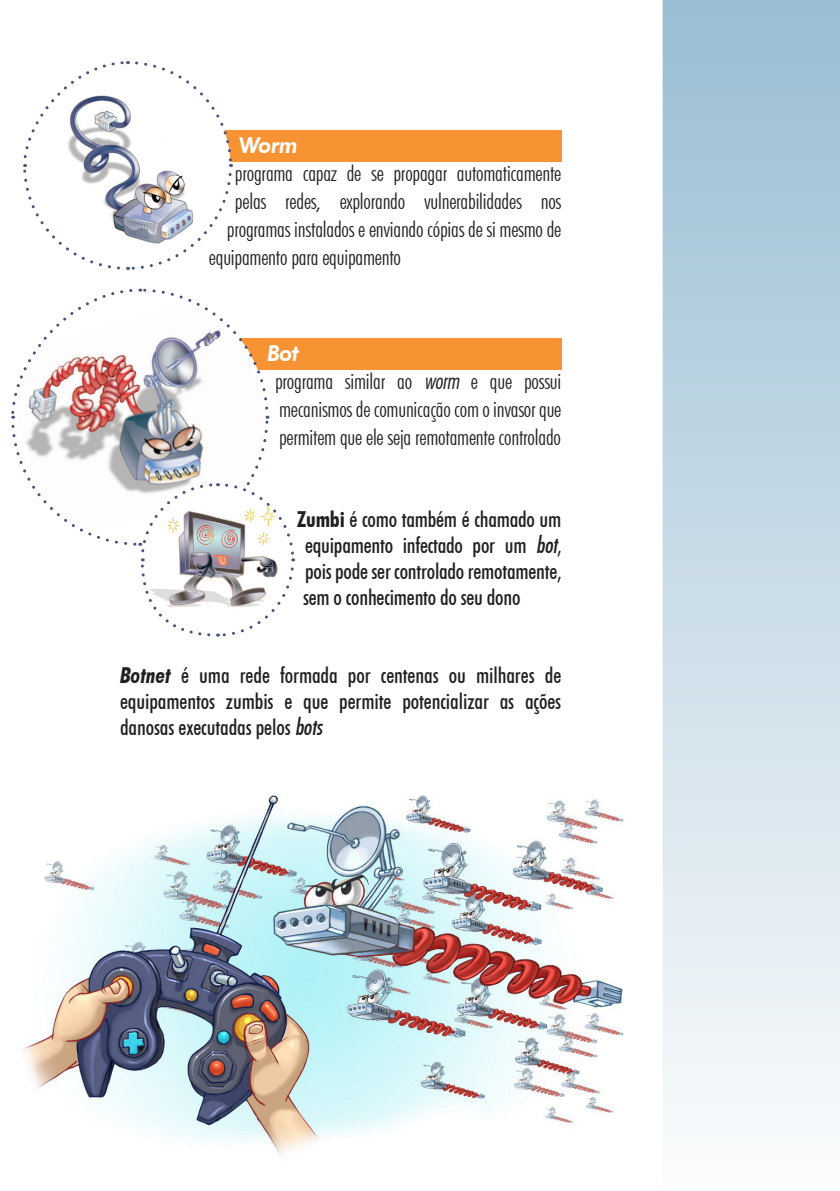
<style>
.page{position:relative;width:840px;height:1191px;background:#fff}
.page>*{position:absolute;margin:0;border:0;box-sizing:border-box;transform-origin:0 0}
.t1{font:300 condensed 22px/28px "Futura BT";letter-spacing:-.01em;color:#231f20;text-align:justify}
.t2{font:500 condensed 22px/26px "Futura BT";letter-spacing:-.01em;color:#231f20;text-align:justify}
.t3{font:italic 800 22px "Futura BT";letter-spacing:-.02em;color:#fff}
.s1{font-family:"Futura Lt Cn BT Italic";font-weight:400;font-stretch:normal}
.s2{font-weight:700}
.s3{font-family:"Futura Md Cn BT Italic";font-weight:400;font-stretch:normal}
.s4{font-weight:700;font-style:italic}
</style>
<div class="page">
<div style="left:194px;top:338px;width:367px;height:32px;background:#f79332"></div>
<div style="left:195px;top:130px;width:366px;height:32px;background:#f79332"></div>
<svg style="left:662px;top:0;width:177px;height:1111px;background:#c7dae6"></svg>
<svg style="left:11px;top:288px;width:284px;height:349px"></svg>
<img style="left:23px;top:795px;width:601px;height:361px">
<svg style="left:23px;top:61px;width:210px;height:209px"></svg>
<p class="t3" style="left:239px;top:132px;width:60px">Worm</p>
<p class="t1" style="left:235px;top:159px;width:327px">programa capaz de se propagar automaticamente</p>
<p class="t1" style="left:235px;top:187px;width:328px">pelas redes, explorando vulnerabilidades nos</p>
<p class="t1" style="left:227px;top:215px;width:335px">programas instalados e enviando cópias de si mesmo de</p>
<p class="t1" style="left:209px;top:243px;width:193px">equipamento para equipamento</p>
<p class="t3" style="left:267px;top:340px;width:34px">Bot</p>
<p class="t1" style="left:275px;top:367px;width:288px">programa similar ao <span class="s1">worm</span> e que possui mecanismos de comunicação com o invasor que permitem que ele seja remotamente controlado</p>
<p class="t2" style="left:297px;top:506px;width:266px"><span class="s2">Zumbi</span> é como também é chamado um equipamento infectado por um <span class="s3">bot</span>, pois pode ser controlado remotamente, sem o conhecimento do seu dono</p>
<p class="t2" style="left:120px;top:662px;width:442px"><span class="s4">Botnet</span> é uma rede formada por centenas ou milhares de equipamentos zumbis e que permite potencializar as ações danosas executadas pelos <span class="s3">bots</span></p>
</div>
